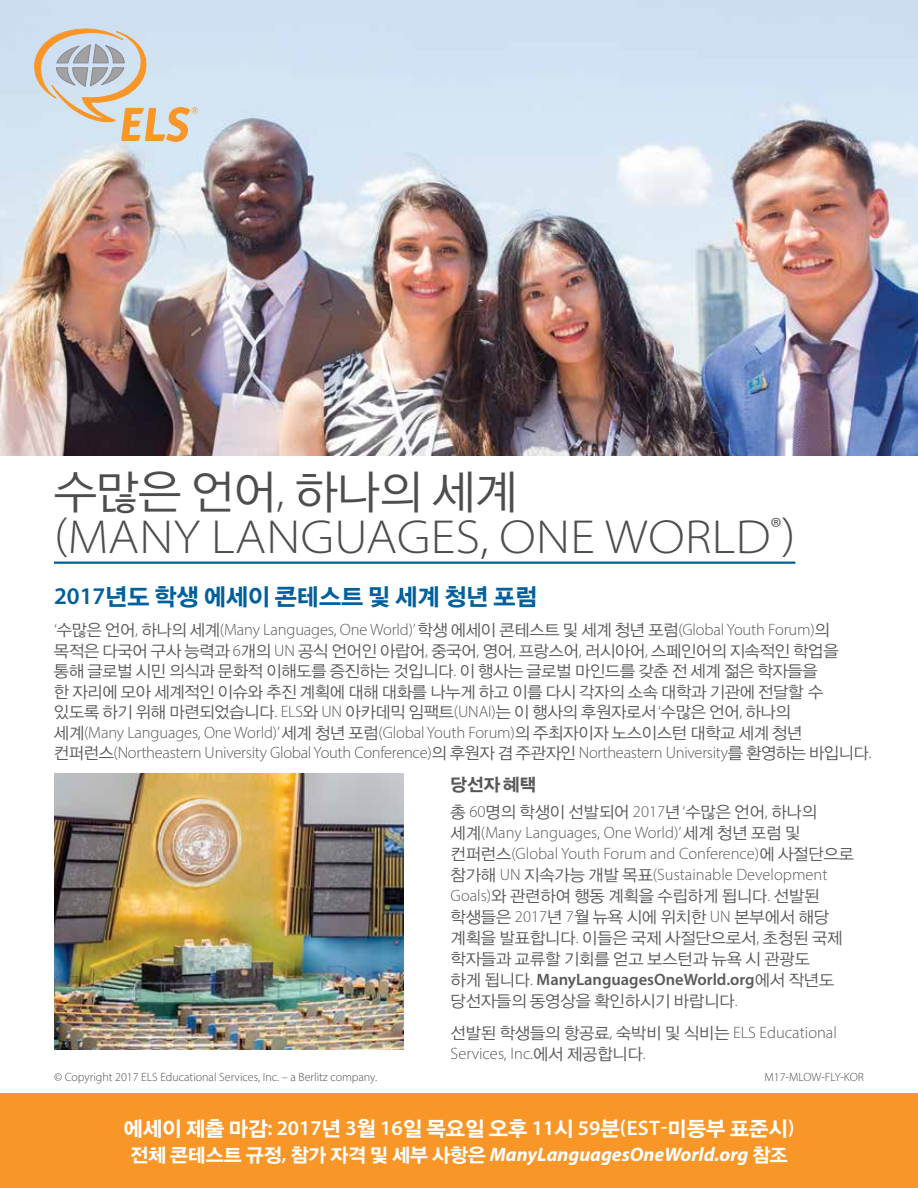
<style>
.page{position:relative;width:918px;height:1188px;background:#fff}
.page>*{position:absolute;margin:0;border:0;box-sizing:border-box;transform-origin:0 0}
.t1{font:300 semi-expanded 48px "Myriad Pro";letter-spacing:.01em;color:#4d4d4f}
.t2{font:46.5px "Yoon Gothic L";letter-spacing:-.01em;color:#4d4d4f}
.t3{font:24px "Yoon Gothic B";color:#00609c}
.t4{font:21px "Yoon Gothic B";color:#fff}
.t5{font:italic 700 19.5px "Myriad Pro";color:#fff}
.t6{font:18px "Yoon Gothic B";color:#58595b}
.t7{font:16.5px/20.5px "Yoon Gothic L";letter-spacing:-.01em;color:#58595b}
.t8{font:300 16.5px/21px "Myriad Pro";letter-spacing:-.01em;color:#58595b}
.t9{font:600 16.5px "Myriad Pro";color:#58595b}
.t10{font:300 12px "Myriad Pro";color:#4d4d4f}
.s1{font-family:"Myriad Pro";font-weight:300;font-stretch:semi-expanded}
.s2{font-family:"Myriad Pro";font-weight:600}
.s3{font-family:"Yoon Gothic L";font-weight:400}
.s4{font-family:"Myriad Pro";font-weight:300}
.s5{font-weight:300}
.s6{font-family:"Yoon Gothic B";font-weight:400;font-style:normal}
.s7{font-weight:600;font-style:normal}
</style>
<div class="page">
<img style="left:0;top:0;width:918px;height:456px">
<svg style="left:32px;top:27px;width:166px;height:115px"></svg>
<hr style="left:54px;top:562px;width:741px;height:2px;background:#00609c">
<div style="left:0;top:1094px;width:918px;height:94px;background:#f89728"></div>
<img style="left:55px;top:774px;width:348px;height:276px">
<h2 class="t2" style="left:54px;top:452px;width:465px">수많은 언어<span class="s1">,</span> 하나의 세계</h2>
<h1 class="t1" style="left:54px;top:508px;width:742px">(MANY LANGUAGES, ONE WORLD<sup>®</sup>)</h1>
<h3 class="t3" style="left:54px;top:575px;width:485px"><span class="s2">2017</span>년도 학생 에세이 콘테스트 및 세계 청년 포럼</h3>
<p class="t8" style="left:54px;top:619px;width:777px">‘<span class="s3">수많은 언어</span>, <span class="s3">하나의 세계</span>(Many Languages, One World)’ <span class="s3">학생 에세이 콘테스트 및 세계 청년 포럼</span>(Global Youth Forum)<span class="s3">의</span></p>
<p class="t7" style="left:54px;top:639px;width:786px">목적은 다국어 구사 능력과 <span class="s4">6</span>개의 <span class="s4">UN</span> 공식 언어인 아랍어<span class="s4">,</span> 중국어<span class="s4">,</span> 영어<span class="s4">,</span> 프랑스어<span class="s4">,</span> 러시아어<span class="s4">,</span> 스페인어의 지속적인 학업을 통해 글로벌 시민 의식과 문화적 이해도를 증진하는 것입니다<span class="s4">.</span> 이 행사는 글로벌 마인드를 갖춘 전 세계 젊은 학자들을<br>한 자리에 모아 세계적인 이슈와 추진 계획에 대해 대화를 나누게 하고 이를 다시 각자의 소속 대학과 기관에 전달할 수 있도록 하기 위해 마련되었습니다<span class="s4">. ELS</span>와 <span class="s4">UN</span> 아카데믹 임팩트<span class="s4">(UNAI)</span>는 이 행사의 후원자로서 <span class="s4">‘</span>수많은 언어<span class="s4">,</span> 하나의</p>
<p class="t8" style="left:54px;top:722px;width:819px;line-height:20.5px"><span class="s3">세계</span>(Many Languages, One World)’ <span class="s3">세계 청년 포럼</span>(Global Youth Forum)<span class="s3">의 주최자이자 노스이스턴 대학교 세계 청년 컨퍼런스</span>(Northeastern University Global Youth Conference)<span class="s3">의 후원자 겸 주관자인</span> Northeastern University<span class="s3">를 환영하는 바입니다</span>.</p>
<p class="t6" style="left:451px;top:768px;width:87px">당선자 혜택</p>
<p class="t7" style="left:451px;top:800px;width:368px">총 <span class="s4">60</span>명의 학생이 선발되어 <span class="s4">2017</span>년 <span class="s4">‘</span>수많은 언어<span class="s4">,</span> 하나의</p>
<p class="t8" style="left:451px;top:822px;width:405px"><span class="s3">세계</span>(Many Languages, One World)’ <span class="s3">세계 청년 포럼 및 컨퍼런스</span>(Global Youth Forum and Conference)<span class="s3">에 사절단으로 참가해</span> UN <span class="s3">지속가능 개발 목표</span>(Sustainable Development</p>
<p class="t7" style="left:451px;top:884px;width:393px;line-height:21px"><span class="s4">Goals)</span>와 관련하여 행동 계획을 수립하게 됩니다<span class="s4">.</span> 선발된 학생들은 <span class="s4">2017</span>년 <span class="s4">7</span>월 뉴욕 시에 위치한 <span class="s4">UN</span> 본부에서 해당 계획을 발표합니다<span class="s4">.</span> 이들은 국제 사절단으로서<span class="s4">,</span> 초청된 국제 학자들과 교류할 기회를 얻고 보스턴과 뉴욕 시 관광도</p>
<p class="t9" style="left:451px;top:969px;width:385px"><span class="s3">하게 됩니다</span><span class="s5">.</span> ManyLanguagesOneWorld.org<span class="s3">에서 작년도</span></p>
<p class="t7" style="left:451px;top:983px;width:388px;line-height:32.2px">당선자들의 동영상을 확인하시기 바랍니다<span class="s4">.<br></span>선발된 학생들의 항공료<span class="s4">,</span> 숙박비 및 식비는 <span class="s4">ELS Educational</span></p>
<p class="t8" style="left:451px;top:1043px;width:197px">Services, Inc.<span class="s3">에서 제공합니다</span>.</p>
<p class="t10" style="left:54px;top:1070px;width:325px">© Copyright 2017 ELS Educational Services, Inc. – a Berlitz company.</p>
<p class="t10" style="left:765px;top:1070px;width:101px">M17-MLOW-FLY-KOR</p>
<p class="t4" style="left:123px;top:1109px;width:672px">에세이 제출 마감<span class="s2">: 2017</span>년 <span class="s2">3</span>월 <span class="s2">16</span>일 목요일 오후 <span class="s2">11</span>시 <span class="s2">59</span>분<span class="s2">(EST-</span>미동부 표준시<span class="s2">)</span></p>
<p class="t5" style="left:130px;top:1142px;width:659px"><span class="s6">전체 콘테스트 규정</span><span class="s7">,</span> <span class="s6">참가 자격 및 세부 사항은</span> ManyLanguagesOneWorld.org <span class="s6">참조</span></p>
</div>
